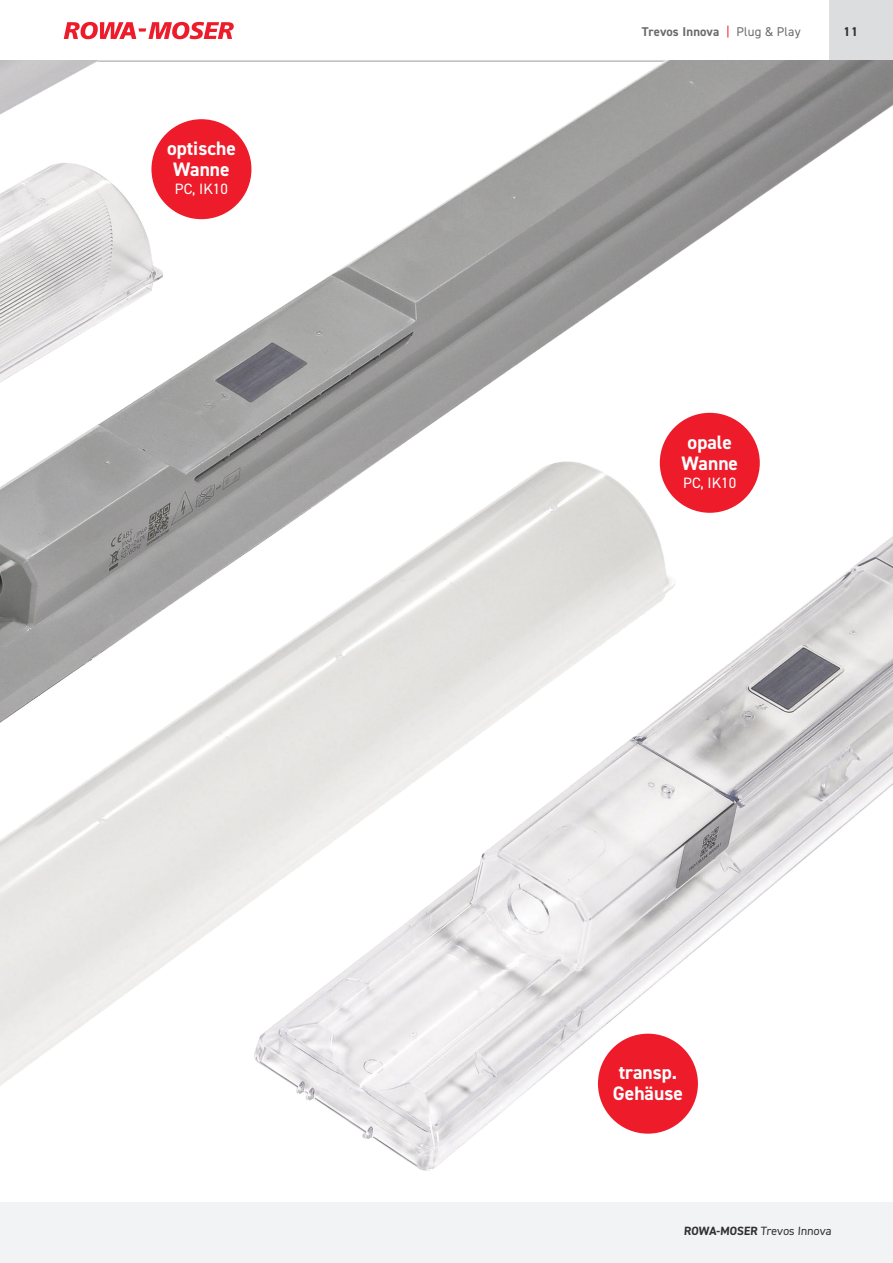
<style>
.page{position:relative;width:893px;height:1263px;background:#fff}
.page>*{position:absolute;margin:0;border:0;box-sizing:border-box;transform-origin:0 0}
.t1{font:700 19.5px/21px "DIN2014";color:#fff;text-align:center}
.t2{font:15px "DIN2014";color:#fff}
.t3{font:700 12.75px "DIN2014";letter-spacing:.01em;color:#6a6b6e}
.t4{font:700 12.75px "DIN2014";color:#312f30}
.t5{font:12px "DIN2014";color:#312f30}
.s1{font-weight:400;color:#ee1b2a}
.s2{font-weight:400}
.s3{font-weight:700}
</style>
<div class="page">
<div style="left:0;top:1202px;width:893px;height:61px;background:#f2f3f4"></div>
<svg style="left:64px;top:22px;width:170px;height:17px"></svg>
<div style="left:830px;top:0;width:63px;height:61px;background:#dcdddf"></div>
<img style="left:0;top:61px;width:893px;height:1110px">
<div style="left:151px;top:119px;width:100px;height:100px;background:#ee1b2a;border-radius:50%"></div>
<div style="left:660px;top:413px;width:100px;height:100px;background:#ee1b2a;border-radius:50%"></div>
<div style="left:598px;top:1034px;width:100px;height:100px;background:#ee1b2a;border-radius:50%"></div>
<p class="t1" style="left:167px;top:138px;width:70px">optische<br>Wanne</p>
<p class="t2" style="left:175px;top:180px;width:55px">PC, IK10</p>
<p class="t3" style="left:642px;top:23px;width:160px">Trevos Innova <span class="s1">|</span> <span class="s2">Plug &amp; Play</span></p>
<p class="t4" style="left:844px;top:23px;width:16px">11</p>
<p class="t1" style="left:681px;top:431px;width:58px">opale<br>Wanne</p>
<p class="t2" style="left:683px;top:473px;width:55px">PC, IK10</p>
<p class="t1" style="left:613px;top:1061px;width:71px;text-align:left">transp.<br>Gehäuse</p>
<p class="t5" style="left:684px;top:1223px;width:150px"><span class="s3">ROWA-MOSER</span> Trevos Innova</p>
</div>
